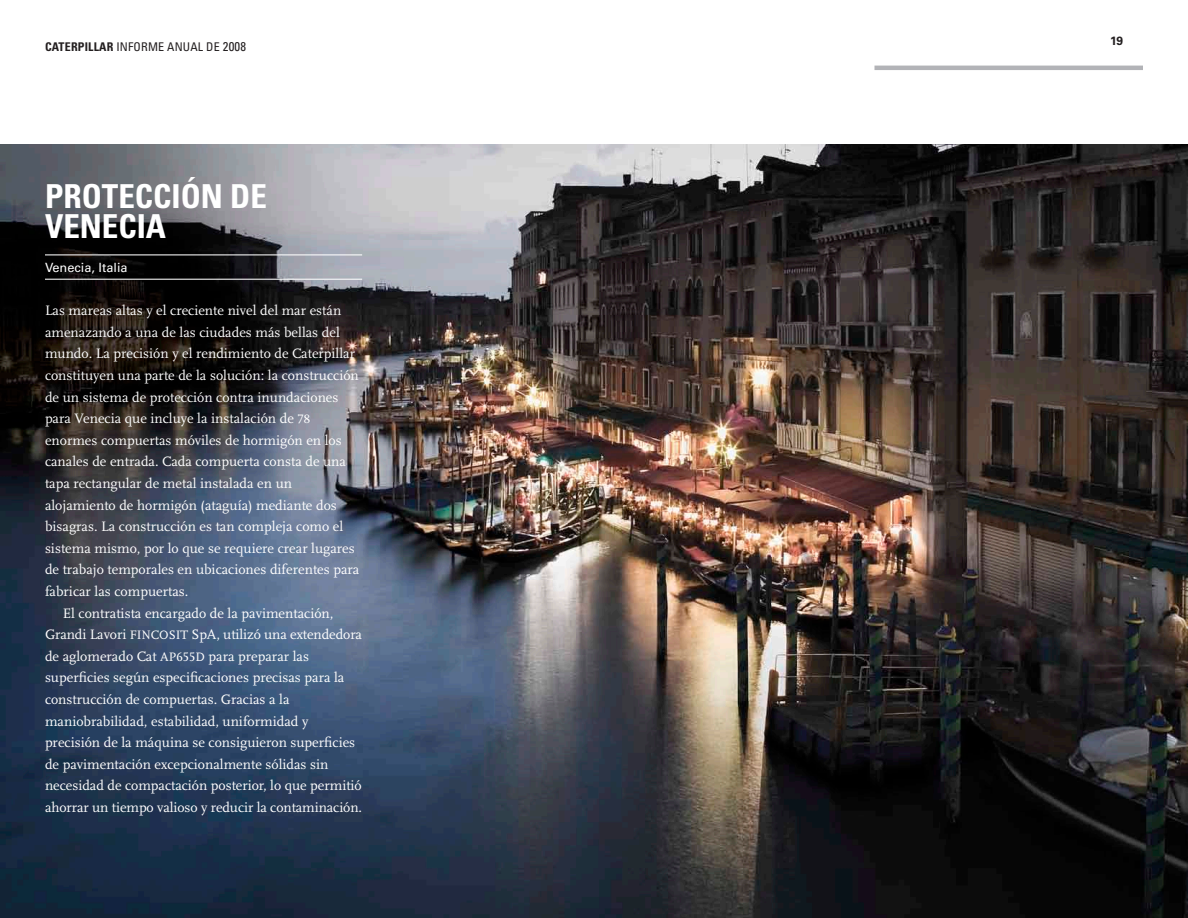
<style>
.page{position:relative;width:1188px;height:918px;background:#fff}
.page>*{position:absolute;margin:0;border:0;box-sizing:border-box;transform-origin:0 0}
.Story_Caption{font:700 condensed 33px/30px "Univers LT";color:#fff}
.Body{font:14.25px/21.6px "Scala LF";color:#fff}
.Story_Place{font:12.75px "Univers LT";color:#fff}
.t1{font:condensed 12px "Univers LT";letter-spacing:.015em;color:#231f20}
.t2{font:700 12px "Univers LT";color:#231f20}
.s1{font-weight:700}
.s2{font-size:12.75px}
</style>
<div class="page">
<img style="left:0;top:144px;width:1188px;height:774px">
<hr style="left:45px;top:254px;width:317px;height:1px;background:#fff">
<hr style="left:45px;top:279px;width:317px;height:1px;background:#fff">
<hr style="left:874px;top:66px;width:269px;height:4px;background:#b2b3b7">
<p class="t1" style="left:45px;top:39px;width:203px"><span class="s1">CATERPILLAR</span> INFORME ANUAL DE <span class="s2">2008</span></p>
<p class="Story_Caption" style="left:45px;top:181px;width:223px">PROTECCIÓN DE<br>VENECIA</p>
<p class="Story_Place" style="left:45px;top:260px;width:84px">Venecia, Italia</p>
<p class="Body" style="left:45px;top:300px;width:316px">Las mareas altas y el creciente nivel del mar están amenazando a una de las ciudades más bellas del mundo. La precisión y el rendimiento de Caterpillar constituyen una parte de la solución: la construcción de un sistema de protección contra inundaciones para Venecia que incluye la instalación de <span class="s2">78 </span>enormes compuertas móviles de hormigón en los canales de entrada. Cada compuerta consta de una tapa rectangular de metal instalada en un alojamiento de hormigón (ataguía) mediante dos bisagras. La construcción es tan compleja como el sistema mismo, por lo que se requiere crear lugares de trabajo temporales en ubicaciones diferentes para fabricar las compuertas.</p>
<p class="Body" style="left:45px;top:602px;width:319px;text-indent:18px">El contratista encargado de la pavimentación, Grandi Lavori <span class="s2">FINCOSIT</span> SpA, utilizó una extendedora de aglomerado Cat <span class="s2">AP655D</span> para preparar las superficies según especificaciones precisas para la construcción de compuertas. Gracias a la maniobrabilidad, estabilidad, uniformidad y precisión de la máquina se consiguieron superficies de pavimentación excepcionalmente sólidas sin necesidad de compactación posterior, lo que permitió ahorrar un tiempo valioso y reducir la contaminación.</p>
<p class="t2" style="left:1110px;top:34px;width:15px">19</p>
</div>
